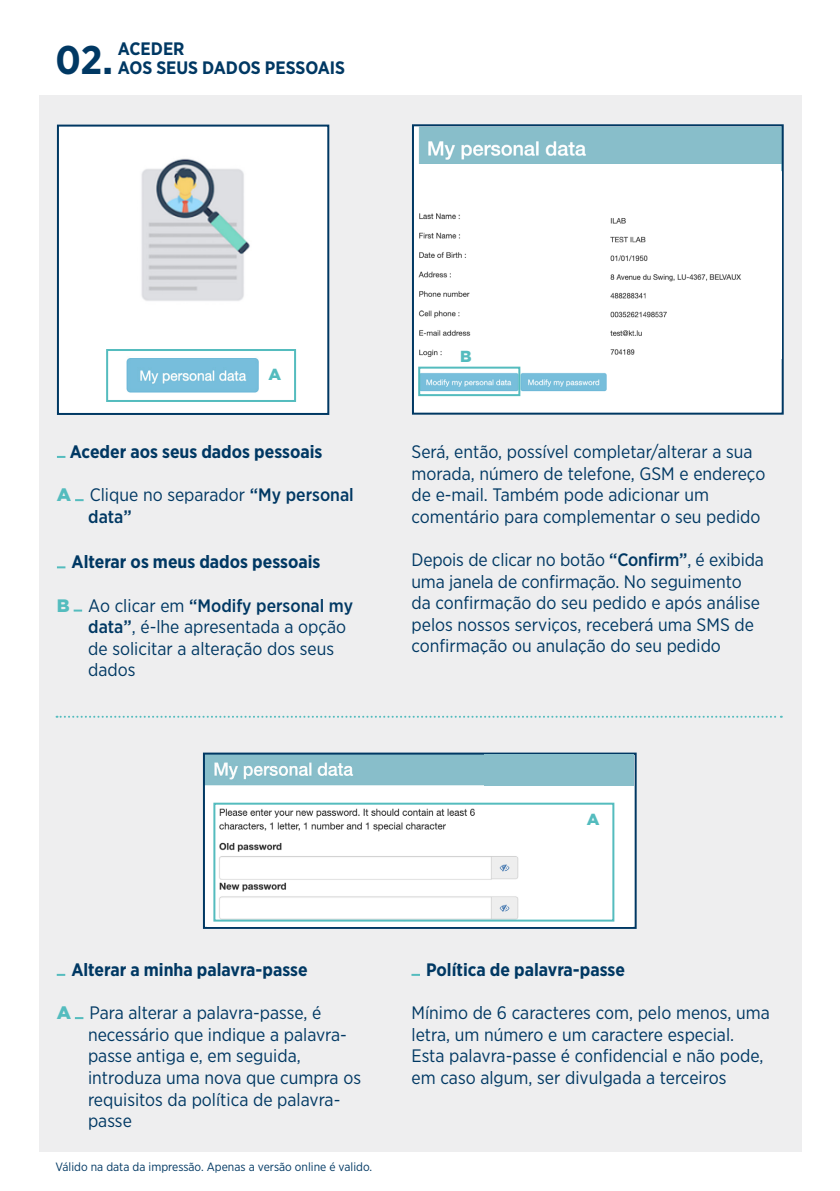
<style>
.page{position:relative;width:840px;height:1191px;background:#fff}
.page>*{position:absolute;margin:0;border:0;box-sizing:border-box;transform-origin:0 0}
.t1{font:700 40px "Gotham Narrow";color:#003863}
.t2{font:18px/21.6px "Gotham Narrow";color:#003863}
.t3{font:700 18px "Gotham Narrow";color:#003863}
.t4{font:500 18px "Gotham Narrow";color:#003863}
.t5{font:900 16px "Gotham";color:#54bcbe}
.t6{font:12px "Gotham Narrow";color:#003863}
.s1{font-family:"Gotham";font-weight:900;color:#54bcbe}
.s2{font-weight:500}
.s3{font-weight:400}
</style>
<div class="page">
<div style="left:40px;top:95px;width:761px;height:1056px;background:#eeeeef"></div>
<svg style="left:57px;top:974px;width:8px;height:2px"></svg>
<svg style="left:75px;top:1017px;width:8px;height:2px"></svg>
<svg style="left:411px;top:974px;width:9px;height:2px"></svg>
<svg style="left:57px;top:456px;width:8px;height:2px"></svg>
<svg style="left:75px;top:499px;width:9px;height:2px"></svg>
<svg style="left:57px;top:566px;width:8px;height:2px"></svg>
<svg style="left:74px;top:609px;width:8px;height:2px"></svg>
<svg style="left:56px;top:715px;width:725px;height:2px"></svg>
<div style="left:58px;top:126px;width:270px;height:288px;background:#fff"></div>
<img style="left:126px;top:158px;width:171px;height:244px">
<div style="left:57px;top:125px;width:272px;height:290px;border:2px solid #003863"></div>
<div style="left:106px;top:349px;width:190px;height:53px;border:2px solid #54bcbe"></div>
<img style="left:415px;top:127px;width:365px;height:285px">
<div style="left:412px;top:124px;width:371px;height:291px;border:2px solid #003863"></div>
<div style="left:471px;top:188px;width:310px;height:171px;background:#fff"></div>
<div style="left:418px;top:367px;width:102px;height:29px;border:2px solid #54bcbe"></div>
<div style="left:416px;top:165px;width:365px;height:23px;background:#fff"></div>
<svg style="left:204px;top:753px;width:431px;height:175px;background:#dcecef"></svg>
<div style="left:203px;top:752px;width:433px;height:177px;border:2px solid #003863"></div>
<img style="left:484px;top:754px;width:38px;height:31px">
<div style="left:205px;top:801px;width:410px;height:120px;background:#fff"></div>
<img style="left:213px;top:921px;width:402px;height:1px">
<img style="left:216px;top:805px;width:376px;height:113px">
<div style="left:213px;top:802px;width:401px;height:119px;border:2px solid #54bcbe"></div>
<img style="left:209px;top:757px;width:359px;height:24px">
<p class="t3" style="left:118px;top:37px;width:68px">ACEDER</p>
<p class="t1" style="left:55px;top:34px;width:59px">02.</p>
<p class="t3" style="left:118px;top:56px;width:228px">AOS SEUS DADOS PESSOAIS</p>
<p class="t5" style="left:268px;top:365px;width:14px">A</p>
<p class="t3" style="left:70px;top:440px;width:254px">Aceder aos seus dados pessoais</p>
<p class="t2" style="left:57px;top:483px;width:298px"><span class="s1">A</span> Clique no separador <span class="s2">“My personal</span></p>
<p class="t4" style="left:88px;top:505px;width:45px">data”</p>
<p class="t3" style="left:71px;top:550px;width:250px">Alterar os meus dados pessoais</p>
<p class="t4" style="left:57px;top:594px;width:297px"><span class="s1">B</span> <span class="s3">Ao clicar em</span> “Modify personal my</p>
<p class="t2" style="left:88px;top:615px;width:259px"><span class="s2">data”</span>, é-lhe apresentada a opção</p>
<p class="t2" style="left:88px;top:637px;width:247px">de solicitar a alteração dos seus</p>
<p class="t2" style="left:88px;top:659px;width:49px">dados</p>
<p class="t5" style="left:460px;top:347px;width:13px">B</p>
<p class="t2" style="left:411px;top:440px;width:355px">Será, então, possível completar/alterar a sua morada, número de telefone, GSM e endereço de e-mail. Também pode adicionar um comentário para complementar o seu pedido</p>
<p class="t2" style="left:411px;top:548px;width:353px">Depois de clicar no botão <span class="s2">“Confirm”</span>, é exibida uma janela de confirmação. No seguimento da confirmação do seu pedido e após análise pelos nossos serviços, receberá uma SMS de confirmação ou anulação do seu pedido</p>
<p class="t5" style="left:586px;top:810px;width:14px">A</p>
<p class="t3" style="left:71px;top:958px;width:238px">Alterar a minha palavra-passe</p>
<p class="t2" style="left:57px;top:1001px;width:266px"><span class="s1">A</span> Para alterar a palavra-passe, é</p>
<p class="t2" style="left:88px;top:1023px;width:260px">necessário que indique a palavra-</p>
<p class="t2" style="left:88px;top:1044px;width:214px">passe antiga e, em seguida,</p>
<p class="t2" style="left:88px;top:1066px;width:274px">introduza uma nova que cumpra os</p>
<p class="t2" style="left:88px;top:1088px;width:254px">requisitos da política de palavra-</p>
<p class="t2" style="left:88px;top:1109px;width:45px">passe</p>
<p class="t6" style="left:55px;top:1158px;width:318px">Válido na data da impressão. Apenas a versão online é valido.</p>
<p class="t3" style="left:426px;top:958px;width:200px">Política de palavra-passe</p>
<p class="t2" style="left:411px;top:1001px;width:360px">Mínimo de 6 caracteres com, pelo menos, uma letra, um número e um caractere especial.<br>Esta palavra-passe é confidencial e não pode, em caso algum, ser divulgada a terceiros</p>
</div>
